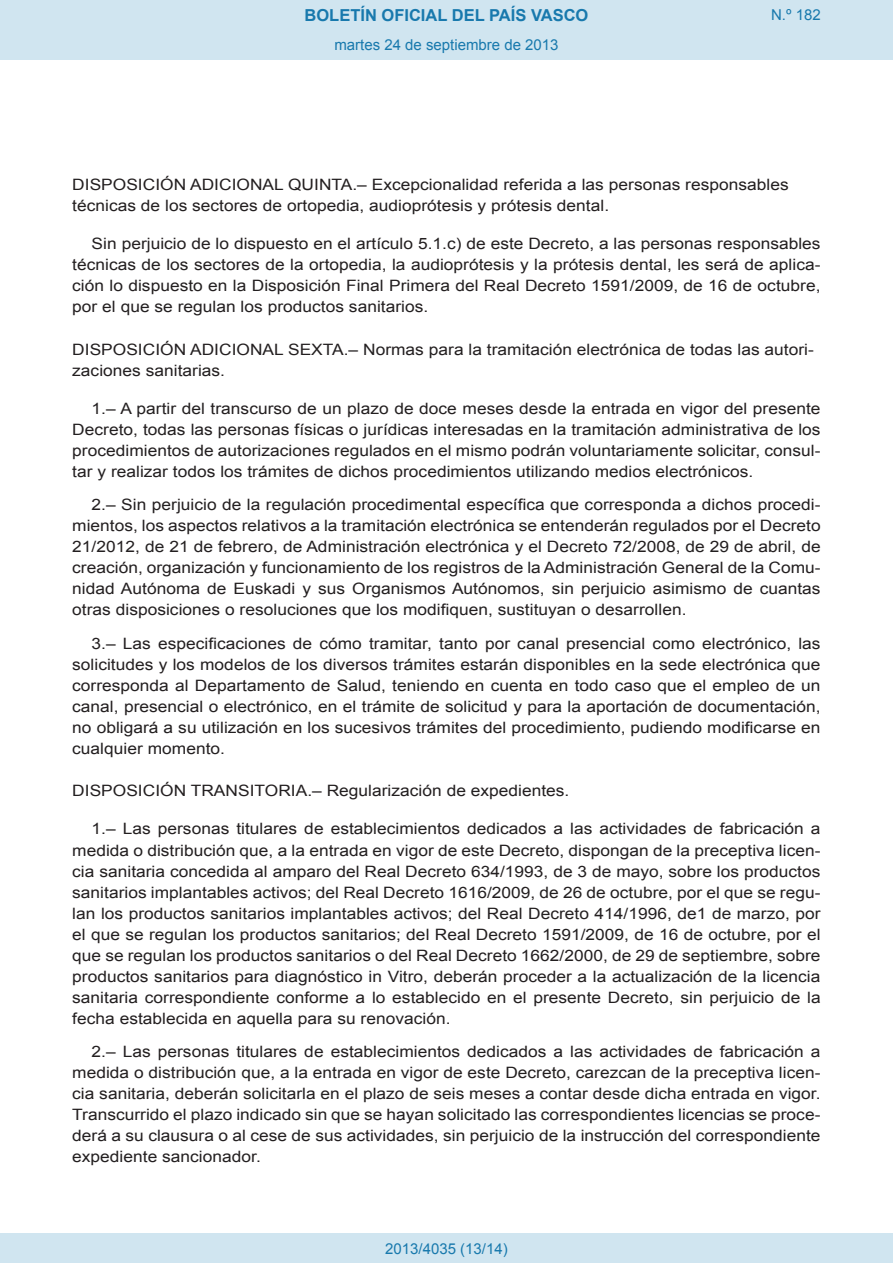
<style>
.page{position:relative;width:893px;height:1263px;background:#fff}
.page>*{position:absolute;margin:0;border:0;box-sizing:border-box;transform-origin:0 0}
.t1{font:700 16.5px "Arial";color:#1879ad}
.BOPVDetalle{font:15.6px/21px "Arial";color:#231f20;text-align:justify;scale:1.11 1}
.BOPVDisposicionTitul{font:15.6px/21px "Arial";color:#231f20;scale:1.11 1}
.Paginacion_Centro{font:15px "Arial";color:#1879ad}
</style>
<div class="page">
<div style="left:0;top:0;width:893px;height:60px;background:#d0e5f0"></div>
<div style="left:0;top:1233px;width:893px;height:30px;background:#d0e5f0"></div>
<p class="t1" style="left:305px;top:4px;width:285px">BOLETÍN OFICIAL DEL PAÍS VASCO</p>
<p class="Paginacion_Centro" style="left:334px;top:35px;width:226px">martes 24 de septiembre de 2013</p>
<p class="Paginacion_Centro" style="left:771px;top:5px;width:51px">N.º 182</p>
<p class="BOPVDisposicionTitul" style="left:72px;top:175px;width:647px">DISPOSICIÓN ADICIONAL QUINTA.– Excepcionalidad referida a las personas responsables técnicas de los sectores de ortopedia, audioprótesis y prótesis dental.</p>
<p class="BOPVDetalle" style="left:72px;top:234px;width:676px;text-indent:19px">Sin perjuicio de lo dispuesto en el artículo 5.1.c) de este Decreto, a las personas responsables técnicas de los sectores de la ortopedia, la audioprótesis y la prótesis dental, les será de aplica&shy;ción lo dispuesto en la Disposición Final Primera del Real Decreto 1591/2009, de 16 de octubre, por el que se regulan los productos sanitarios.</p>
<p class="BOPVDisposicionTitul" style="left:72px;top:339px;width:670px">DISPOSICIÓN ADICIONAL SEXTA.– Normas para la tramitación electrónica de todas las autori&shy;zaciones sanitarias.</p>
<p class="BOPVDetalle" style="left:72px;top:398px;width:676px;text-indent:19px">1.– A partir del transcurso de un plazo de doce meses desde la entrada en vigor del presente Decreto, todas las personas físicas o jurídicas interesadas en la tramitación administrativa de los procedimientos de autorizaciones regulados en el mismo podrán voluntariamente solicitar, consul&shy;tar y realizar todos los trámites de dichos procedimientos utilizando medios electrónicos.</p>
<p class="BOPVDetalle" style="left:72px;top:495px;width:676px;text-indent:19px">2.– Sin perjuicio de la regulación procedimental específica que corresponda a dichos procedi&shy;mientos, los aspectos relativos a la tramitación electrónica se entenderán regulados por el Decreto 21/2012, de 21 de febrero, de Administración electrónica y el Decreto 72/2008, de 29 de abril, de creación, organización y funcionamiento de los registros de la Administración General de la Comu&shy;nidad Autónoma de Euskadi y sus Organismos Autónomos, sin perjuicio asimismo de cuantas otras disposiciones o resoluciones que los modifiquen, sustituyan o desarrollen.</p>
<p class="BOPVDetalle" style="left:72px;top:633px;width:676px;text-indent:19px">3.– Las especificaciones de cómo tramitar, tanto por canal presencial como electrónico, las solicitudes y los modelos de los diversos trámites estarán disponibles en la sede electrónica que corresponda al Departamento de Salud, teniendo en cuenta en todo caso que el empleo de un canal, presencial o electrónico, en el trámite de solicitud y para la aportación de documentación, no obligará a su utilización en los sucesivos trámites del procedimiento, pudiendo modificarse en cualquier momento.</p>
<p class="BOPVDisposicionTitul" style="left:72px;top:781px;width:449px">DISPOSICIÓN TRANSITORIA.– Regularización de expedientes.</p>
<p class="BOPVDetalle" style="left:72px;top:819px;width:676px;text-indent:19px">1.– Las personas titulares de establecimientos dedicados a las actividades de fabricación a medida o distribución que, a la entrada en vigor de este Decreto, dispongan de la preceptiva licen&shy;cia sanitaria concedida al amparo del Real Decreto 634/1993, de 3 de mayo, sobre los productos sanitarios implantables activos; del Real Decreto 1616/2009, de 26 de octubre, por el que se regu&shy;lan los productos sanitarios implantables activos; del Real Decreto 414/1996, de1 de marzo, por el que se regulan los productos sanitarios; del Real Decreto 1591/2009, de 16 de octubre, por el que se regulan los productos sanitarios o del Real Decreto 1662/2000, de 29 de septiembre, sobre productos sanitarios para diagnóstico in Vitro, deberán proceder a la actualización de la licencia sanitaria correspondiente conforme a lo establecido en el presente Decreto, sin perjuicio de la fecha establecida en aquella para su renovación.</p>
<p class="BOPVDetalle" style="left:72px;top:1041px;width:676px;text-indent:19px">2.– Las personas titulares de establecimientos dedicados a las actividades de fabricación a medida o distribución que, a la entrada en vigor de este Decreto, carezcan de la preceptiva licen&shy;cia sanitaria, deberán solicitarla en el plazo de seis meses a contar desde dicha entrada en vigor.<br>Transcurrido el plazo indicado sin que se hayan solicitado las correspondientes licencias se proce&shy;derá a su clausura o al cese de sus actividades, sin perjuicio de la instrucción del correspondiente expediente sancionador.</p>
<p class="Paginacion_Centro" style="left:385px;top:1238px;width:124px">2013/4035 (13/14)</p>
</div>
